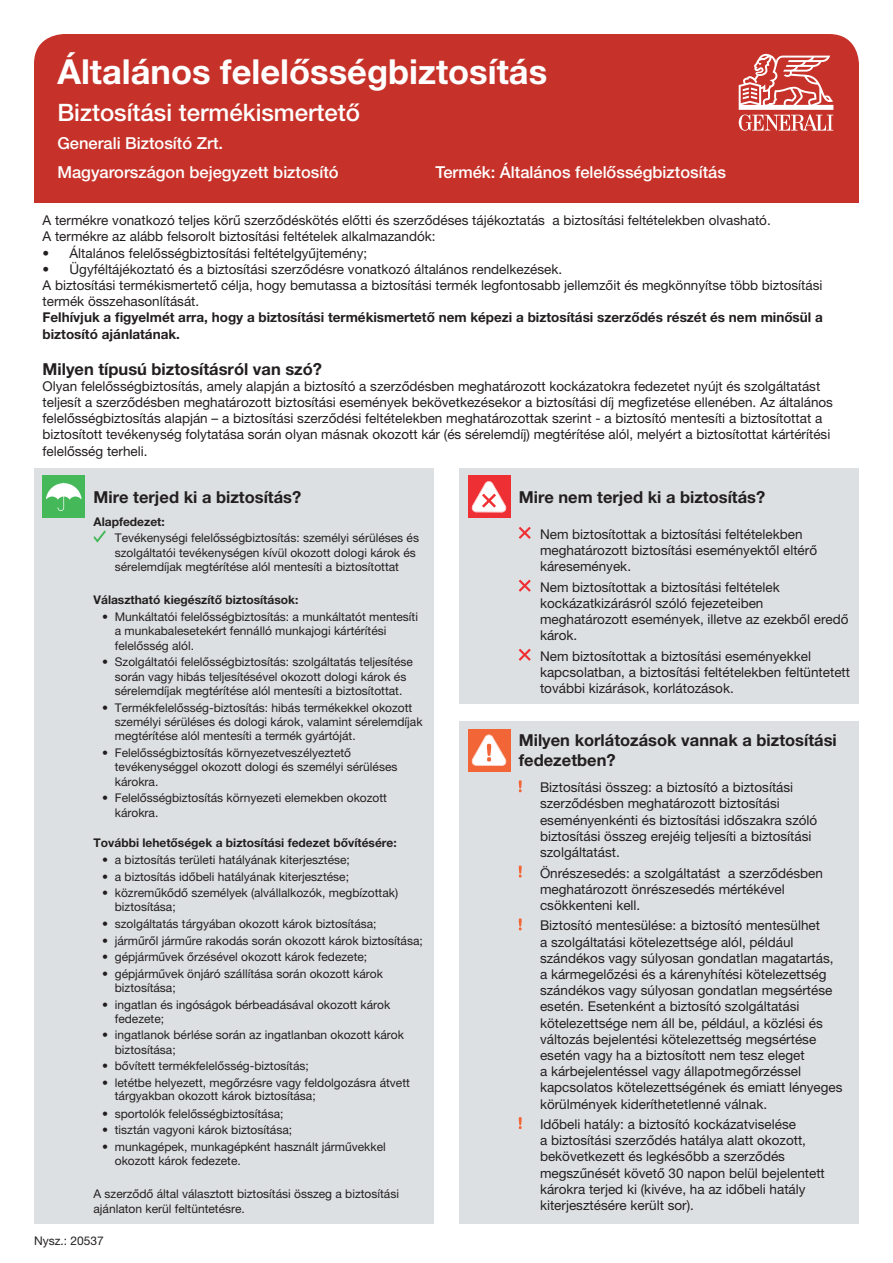
<style>
.page{position:relative;width:893px;height:1263px;background:#fff}
.page>*{position:absolute;margin:0;border:0;box-sizing:border-box;transform-origin:0 0}
.t1{font:700 34.5px "Helvetica Neue LT Pro";color:#fff}
.t2{font:500 24px "Helvetica Neue LT Pro";color:#fff}
.t3{font:700 16.5px/19.8px "Helvetica Neue LT Pro";color:#231f20}
.t4{font:500 16.5px/28.5px "Helvetica Neue LT Pro";color:#fff}
.t5{font:13.5px/16.2px "Helvetica Neue LT Pro";color:#231f20}
.t6{font:700 13.5px/16.2px "Helvetica Neue LT Pro";color:#231f20}
.t7{font:12px/14.4px "Helvetica Neue LT Pro";color:#231f20}
.t8{font:700 12px "Helvetica Neue LT Pro";color:#231f20}
</style>
<div class="page">
<div style="left:34px;top:468px;width:400px;height:756px;background:#dde0e2"></div>
<svg style="left:93px;top:530px;width:13px;height:12px"></svg>
<div style="left:459px;top:468px;width:400px;height:235px;background:#dde0e2"></div>
<svg style="left:519px;top:527px;width:12px;height:12px"></svg>
<svg style="left:519px;top:580px;width:12px;height:12px"></svg>
<svg style="left:519px;top:649px;width:12px;height:12px"></svg>
<div style="left:43px;top:475px;width:42px;height:43px;background:#45b85a"></div>
<svg style="left:46px;top:483px;width:36px;height:28px"></svg>
<div style="left:468px;top:475px;width:42px;height:43px;background:#ee3034"></div>
<svg style="left:471px;top:481px;width:36px;height:31px"></svg>
<div style="left:459px;top:721px;width:400px;height:503px;background:#dde0e2"></div>
<svg style="left:519px;top:780px;width:3px;height:12px"></svg>
<svg style="left:519px;top:865px;width:3px;height:12px"></svg>
<svg style="left:519px;top:918px;width:3px;height:12px"></svg>
<svg style="left:519px;top:1117px;width:3px;height:12px"></svg>
<div style="left:468px;top:729px;width:42px;height:42px;background:#f26536"></div>
<svg style="left:471px;top:734px;width:36px;height:32px"></svg>
<div style="left:34px;top:34px;width:825px;height:145px;background:#c63229;border-radius:30px"></div>
<div style="left:34px;top:128px;width:825px;height:75px;background:#c63229"></div>
<svg style="left:739px;top:53px;width:94px;height:78px"></svg>
<h1 class="t1" style="left:57px;top:50px;width:491px">Általános felelősségbiztosítás</h1>
<h2 class="t2" style="left:57px;top:98px;width:304px">Biztosítási termékismertető</h2>
<p class="t4" style="left:57px;top:129px;width:283px">Generali Biztosító Zrt.<br>Magyarországon bejegyzett biztosító</p>
<p class="t4" style="left:435px;top:157px;width:292px">Termék: Általános felelősségbiztosítás</p>
<p class="t5" style="left:43px;top:212px;width:730px">A termékre vonatkozó teljes körű szerződéskötés előtti és szerződéses tájékoztatás a biztosítási feltételekben olvasható.<br>A termékre az alább felsorolt biztosítási feltételek alkalmazandók:</p>
<p class="t5" style="left:43px;top:244px;width:326px">• Általános felelősségbiztosítási feltételgyűjtemény;</p>
<p class="t5" style="left:43px;top:261px;width:781px">• Ügyféltájékoztató és a biztosítási szerződésre vonatkozó általános rendelkezések.<br>A biztosítási termékismertető célja, hogy bemutassa a biztosítási termék legfontosabb jellemzőit és megkönnyítse több biztosítási termék összehasonlítását.</p>
<p class="t6" style="left:43px;top:309px;width:782px">Felhívjuk a figyelmét arra, hogy a biztosítási termékismertető nem képezi a biztosítási szerződés részét és nem minősül a biztosító ajánlatának.</p>
<p class="t3" style="left:43px;top:358px;width:281px">Milyen típusú biztosításról van szó?</p>
<p class="t5" style="left:43px;top:378px;width:792px">Olyan felelősségbiztosítás, amely alapján a biztosító a szerződésben meghatározott kockázatokra fedezetet nyújt és szolgáltatást teljesít a szerződésben meghatározott biztosítási események bekövetkezésekor a biztosítási díj megfizetése ellenében. Az általános felelősségbiztosítás alapján – a biztosítási szerződési feltételekben meghatározottak szerint - a biztosító mentesíti a biztosítottat a biztosított tevékenység folytatása során olyan másnak okozott kár (és sérelemdíj) megtérítése alól, melyért a biztosítottat kártérítési felelősség terheli.</p>
<p class="t3" style="left:94px;top:486px;width:209px">Mire terjed ki a biztosítás?</p>
<p class="t3" style="left:519px;top:486px;width:248px">Mire nem terjed ki a biztosítás?</p>
<p class="t8" style="left:94px;top:514px;width:73px">Alapfedezet:</p>
<p class="t7" style="left:115px;top:531px;width:306px">Tevékenységi felelősségbiztosítás: személyi sérüléses és szolgáltatói tevékenységen kívül okozott dologi károk és sérelemdíjak megtérítése alól mentesíti a biztosítottat</p>
<p class="t8" style="left:94px;top:593px;width:206px">Választható kiegészítő biztosítások:</p>
<p class="t7" style="left:115px;top:609px;width:305px;text-indent:-13px">• Munkáltatói felelősségbiztosítás: a munkáltatót mentesíti a munkabalesetekért fennálló munkajogi kártérítési felelősség alól.</p>
<p class="t7" style="left:102px;top:654px;width:312px;text-align:center">• Szolgáltatói felelősségbiztosítás: szolgáltatás teljesítése során vagy hibás teljesítésével okozott dologi károk és sérelemdíjak megtérítése alól mentesíti a biztosítottat.</p>
<p class="t7" style="left:115px;top:700px;width:309px;text-indent:-13px">• Termékfelelősség-biztosítás: hibás termékekkel okozott személyi sérüléses és dologi károk, valamint sérelemdíjak megtérítése alól mentesíti a termék gyártóját.</p>
<p class="t7" style="left:115px;top:745px;width:284px;text-indent:-13px">• Felelősségbiztosítás környezetveszélyeztető tevékenységgel okozott dologi és személyi sérüléses károkra.</p>
<p class="t7" style="left:115px;top:790px;width:274px;text-indent:-13px">• Felelősségbiztosítás környezeti elemekben okozott károkra.</p>
<p class="t8" style="left:94px;top:836px;width:305px">További lehetőségek a biztosítási fedezet bővítésére:</p>
<p class="t7" style="left:102px;top:852px;width:249px">• a biztosítás területi hatályának kiterjesztése;</p>
<p class="t7" style="left:102px;top:869px;width:248px">• a biztosítás időbeli hatályának kiterjesztése;</p>
<p class="t7" style="left:115px;top:885px;width:285px;text-indent:-13px">• közreműkődő személyek (alvállalkozók, megbízottak) biztosítása;</p>
<p class="t7" style="left:102px;top:916px;width:276px">• szolgáltatás tárgyában okozott károk biztosítása;</p>
<p class="t7" style="left:102px;top:933px;width:322px">• járműről járműre rakodás során okozott károk biztosítása;</p>
<p class="t7" style="left:102px;top:949px;width:267px">• gépjárművek őrzésével okozott károk fedezete;</p>
<p class="t7" style="left:115px;top:966px;width:270px;text-indent:-13px">• gépjárművek önjáró szállítása során okozott károk biztosítása;</p>
<p class="t7" style="left:115px;top:997px;width:277px;text-indent:-13px">• ingatlan és ingóságok bérbeadásával okozott károk fedezete;</p>
<p class="t7" style="left:115px;top:1028px;width:291px;text-indent:-13px">• ingatlanok bérlése során az ingatlanban okozott károk biztosítása;</p>
<p class="t7" style="left:102px;top:1059px;width:208px">• bővített termékfelelősség-biztosítás;</p>
<p class="t7" style="left:115px;top:1076px;width:297px;line-height:13.5px;text-indent:-13px">• letétbe helyezett, megőrzésre vagy feldolgozásra átvett tárgyakban okozott károk biztosítása;</p>
<p class="t7" style="left:102px;top:1106px;width:183px">• sportolók felelősségbiztosítása;</p>
<p class="t7" style="left:102px;top:1123px;width:192px">• tisztán vagyoni károk biztosítása;</p>
<p class="t7" style="left:115px;top:1139px;width:272px;text-indent:-13px">• munkagépek, munkagépként használt járművekkel okozott károk fedezete.</p>
<p class="t7" style="left:94px;top:1187px;width:307px">A szerződő által választott biztosítási összeg a biztosítási ajánlaton kerül feltüntetésre.</p>
<p class="t7" style="left:34px;top:1233px;width:71px">Nysz.: 20537</p>
<p class="t5" style="left:540px;top:526px;width:279px">Nem biztosítottak a biztosítási feltételekben meghatározott biztosítási eseményektől eltérő káresemények.</p>
<p class="t5" style="left:540px;top:578px;width:310px">Nem biztosítottak a biztosítási feltételek kockázatkizárásról szóló fejezeteiben meghatározott események, illetve az ezekből eredő károk.</p>
<p class="t5" style="left:540px;top:648px;width:312px">Nem biztosítottak a biztosítási eseményekkel kapcsolatban, a biztosítási feltételekben feltüntetett további kizárások, korlátozások.</p>
<p class="t3" style="left:519px;top:730px;width:320px">Milyen korlátozások vannak a biztosítási fedezetben?</p>
<p class="t5" style="left:540px;top:779px;width:279px">Biztosítási összeg: a biztosító a biztosítási szerződésben meghatározott biztosítási eseményenkénti és biztosítási időszakra szóló biztosítási összeg erejéig teljesíti a biztosítási szolgáltatást.</p>
<p class="t5" style="left:540px;top:864px;width:284px">Önrészesedés: a szolgáltatást a szerződésben meghatározott önrészesedés mértékével csökkenteni kell.</p>
<p class="t5" style="left:540px;top:917px;width:304px">Biztosító mentesülése: a biztosító mentesülhet<br>a szolgáltatási kötelezettsége alól, például szándékos vagy súlyosan gondatlan magatartás, a kármegelőzési és a kárenyhítési kötelezettség szándékos vagy súlyosan gondatlan megsértése esetén. Esetenként a biztosító szolgáltatási kötelezettsége nem áll be, például, a közlési és változás bejelentési kötelezettség megsértése esetén vagy ha a biztosított nem tesz eleget<br>a kárbejelentéssel vagy állapotmegőrzéssel kapcsolatos kötelezettségének és emiatt lényeges körülmények kideríthetetlenné válnak.</p>
<p class="t5" style="left:540px;top:1116px;width:286px">Időbeli hatály: a biztosító kockázatviselése<br>a biztosítási szerződés hatálya alatt okozott, bekövetkezett és legkésőbb a szerződés megszűnését követő 30 napon belül bejelentett károkra terjed ki (kivéve, ha az időbeli hatály kiterjesztésére került sor).</p>
</div>
